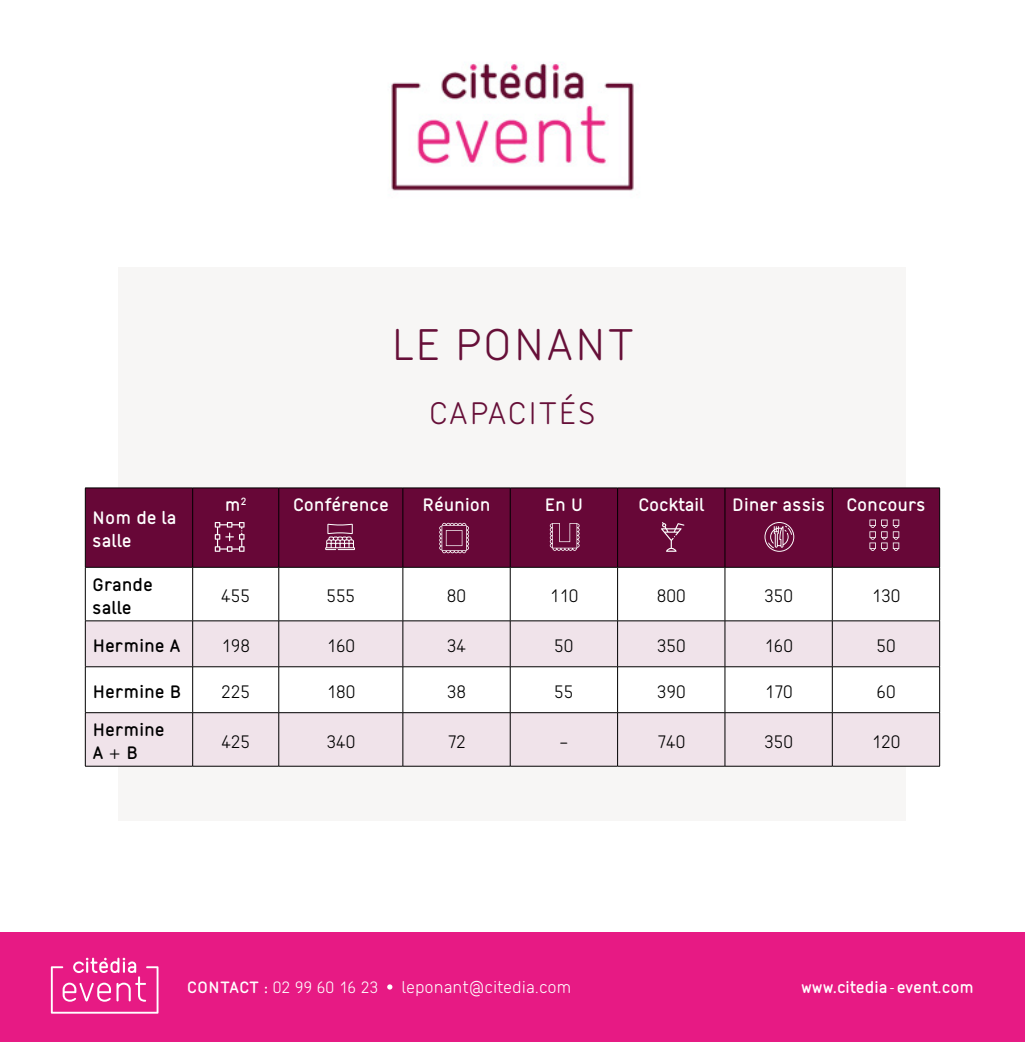
<style>
.page{position:relative;width:1025px;height:1042px;background:#fff}
.page>*{position:absolute;margin:0;border:0;box-sizing:border-box;transform-origin:0 0}
.t1{font:47.25px "Citedia";letter-spacing:.02em;color:#660f38}
.t2{font:33.25px "Citedia";letter-spacing:.02em;color:#660f38}
.t3{font:19.25px "Citedia";color:#000}
.t4{font:700 19.25px/23.1px "Citedia";color:#fff}
.t5{font:700 19.25px/23.1px "Citedia";color:#000}
.t6{font:17.5px "Citedia";color:#fff}
.t7{font:700 17.5px "Citedia";color:#fff}
.s1{font-weight:700}
</style>
<div class="page">
<div style="left:119px;top:267px;width:787px;height:553px;background:#f7f6f5"></div>
<img style="left:391px;top:62px;width:243px;height:129px">
<div style="left:86px;top:489px;width:853px;height:78px;background:#670737"></div>
<svg style="left:86px;top:621px;width:853px;height:145px;fill:#f0e3ea"></svg>
<hr style="left:85px;top:488px;width:108px;height:1px;background:#000">
<hr style="left:85px;top:488px;width:1px;height:79px;background:#000">
<hr style="left:193px;top:488px;width:86px;height:1px;background:#000">
<hr style="left:192px;top:488px;width:1px;height:79px;background:#000">
<hr style="left:279px;top:488px;width:124px;height:1px;background:#000">
<hr style="left:278px;top:488px;width:1px;height:79px;background:#000">
<hr style="left:403px;top:488px;width:107px;height:1px;background:#000">
<hr style="left:402px;top:488px;width:1px;height:79px;background:#000">
<hr style="left:510px;top:488px;width:107px;height:1px;background:#000">
<hr style="left:510px;top:488px;width:1px;height:79px;background:#000">
<hr style="left:617px;top:488px;width:108px;height:1px;background:#000">
<hr style="left:617px;top:488px;width:1px;height:79px;background:#000">
<hr style="left:725px;top:488px;width:107px;height:1px;background:#000">
<hr style="left:724px;top:488px;width:1px;height:79px;background:#000">
<hr style="left:832px;top:488px;width:107px;height:1px;background:#000">
<hr style="left:832px;top:488px;width:1px;height:79px;background:#000">
<hr style="left:939px;top:488px;width:1px;height:79px;background:#000">
<hr style="left:85px;top:567px;width:108px;height:1px;background:#000">
<hr style="left:85px;top:567px;width:1px;height:53px;background:#000">
<hr style="left:193px;top:567px;width:86px;height:1px;background:#000">
<hr style="left:192px;top:567px;width:1px;height:53px;background:#000">
<hr style="left:279px;top:567px;width:124px;height:1px;background:#000">
<hr style="left:278px;top:567px;width:1px;height:53px;background:#000">
<hr style="left:403px;top:567px;width:107px;height:1px;background:#000">
<hr style="left:402px;top:567px;width:1px;height:53px;background:#000">
<hr style="left:510px;top:567px;width:107px;height:1px;background:#000">
<hr style="left:510px;top:567px;width:1px;height:53px;background:#000">
<hr style="left:617px;top:567px;width:108px;height:1px;background:#000">
<hr style="left:617px;top:567px;width:1px;height:53px;background:#000">
<hr style="left:725px;top:567px;width:107px;height:1px;background:#000">
<hr style="left:724px;top:567px;width:1px;height:53px;background:#000">
<hr style="left:832px;top:567px;width:107px;height:1px;background:#000">
<hr style="left:832px;top:567px;width:1px;height:53px;background:#000">
<hr style="left:939px;top:567px;width:1px;height:53px;background:#000">
<hr style="left:85px;top:620px;width:108px;height:1px;background:#000">
<hr style="left:85px;top:621px;width:1px;height:45px;background:#000">
<hr style="left:193px;top:620px;width:86px;height:1px;background:#000">
<hr style="left:192px;top:621px;width:1px;height:45px;background:#000">
<hr style="left:279px;top:620px;width:124px;height:1px;background:#000">
<hr style="left:278px;top:621px;width:1px;height:45px;background:#000">
<hr style="left:403px;top:620px;width:107px;height:1px;background:#000">
<hr style="left:402px;top:621px;width:1px;height:45px;background:#000">
<hr style="left:510px;top:620px;width:107px;height:1px;background:#000">
<hr style="left:510px;top:621px;width:1px;height:45px;background:#000">
<hr style="left:617px;top:620px;width:108px;height:1px;background:#000">
<hr style="left:617px;top:621px;width:1px;height:45px;background:#000">
<hr style="left:725px;top:620px;width:107px;height:1px;background:#000">
<hr style="left:724px;top:621px;width:1px;height:45px;background:#000">
<hr style="left:832px;top:620px;width:107px;height:1px;background:#000">
<hr style="left:832px;top:621px;width:1px;height:45px;background:#000">
<hr style="left:939px;top:621px;width:1px;height:45px;background:#000">
<hr style="left:85px;top:666px;width:108px;height:1px;background:#000">
<hr style="left:85px;top:667px;width:1px;height:45px;background:#000">
<hr style="left:193px;top:666px;width:86px;height:1px;background:#000">
<hr style="left:192px;top:667px;width:1px;height:45px;background:#000">
<hr style="left:279px;top:666px;width:124px;height:1px;background:#000">
<hr style="left:278px;top:667px;width:1px;height:45px;background:#000">
<hr style="left:403px;top:666px;width:107px;height:1px;background:#000">
<hr style="left:402px;top:667px;width:1px;height:45px;background:#000">
<hr style="left:510px;top:666px;width:107px;height:1px;background:#000">
<hr style="left:510px;top:667px;width:1px;height:45px;background:#000">
<hr style="left:617px;top:666px;width:108px;height:1px;background:#000">
<hr style="left:617px;top:667px;width:1px;height:45px;background:#000">
<hr style="left:725px;top:666px;width:107px;height:1px;background:#000">
<hr style="left:724px;top:667px;width:1px;height:45px;background:#000">
<hr style="left:832px;top:666px;width:107px;height:1px;background:#000">
<hr style="left:832px;top:667px;width:1px;height:45px;background:#000">
<hr style="left:939px;top:667px;width:1px;height:45px;background:#000">
<hr style="left:85px;top:712px;width:108px;height:1px;background:#000">
<hr style="left:85px;top:713px;width:1px;height:53px;background:#000">
<hr style="left:193px;top:712px;width:86px;height:1px;background:#000">
<hr style="left:192px;top:713px;width:1px;height:53px;background:#000">
<hr style="left:279px;top:712px;width:124px;height:1px;background:#000">
<hr style="left:278px;top:713px;width:1px;height:53px;background:#000">
<hr style="left:403px;top:712px;width:107px;height:1px;background:#000">
<hr style="left:402px;top:713px;width:1px;height:53px;background:#000">
<hr style="left:510px;top:712px;width:107px;height:1px;background:#000">
<hr style="left:510px;top:713px;width:1px;height:53px;background:#000">
<hr style="left:617px;top:712px;width:108px;height:1px;background:#000">
<hr style="left:617px;top:713px;width:1px;height:53px;background:#000">
<hr style="left:725px;top:712px;width:107px;height:1px;background:#000">
<hr style="left:724px;top:713px;width:1px;height:53px;background:#000">
<hr style="left:832px;top:712px;width:107px;height:1px;background:#000">
<hr style="left:832px;top:713px;width:1px;height:53px;background:#000">
<hr style="left:939px;top:713px;width:1px;height:53px;background:#000">
<hr style="left:85px;top:766px;width:108px;height:1px;background:#000">
<hr style="left:193px;top:766px;width:86px;height:1px;background:#000">
<hr style="left:279px;top:766px;width:124px;height:1px;background:#000">
<hr style="left:403px;top:766px;width:107px;height:1px;background:#000">
<hr style="left:510px;top:766px;width:107px;height:1px;background:#000">
<hr style="left:617px;top:766px;width:108px;height:1px;background:#000">
<hr style="left:725px;top:766px;width:107px;height:1px;background:#000">
<hr style="left:832px;top:766px;width:107px;height:1px;background:#000">
<svg style="left:325px;top:524px;width:30px;height:26px"></svg>
<svg style="left:764px;top:522px;width:30px;height:30px"></svg>
<svg style="left:661px;top:522px;width:23px;height:30px"></svg>
<svg style="left:215px;top:522px;width:29px;height:30px"></svg>
<svg style="left:549px;top:523px;width:30px;height:28px"></svg>
<svg style="left:439px;top:523px;width:30px;height:30px"></svg>
<svg style="left:869px;top:519px;width:6px;height:32px"></svg>
<svg style="left:881px;top:519px;width:18px;height:32px"></svg>
<div style="left:0;top:933px;width:1024px;height:109px;background:#e71a84"></div>
<svg style="left:51px;top:957px;width:107px;height:56px"></svg>
<svg style="left:387px;top:984px;width:5px;height:5px"></svg>
<p class="t4" style="left:92px;top:506px;width:86px">Nom de la salle</p>
<h1 class="t1" style="left:391px;top:317px;width:245px">LE PONANT</h1>
<h2 class="t2" style="left:428px;top:394px;width:169px">CAPACITÉS</h2>
<p class="t4" style="left:225px;top:493px;width:23px">m<sup>2</sup></p>
<p class="t4" style="left:293px;top:493px;width:97px">Conférence</p>
<p class="t4" style="left:422px;top:493px;width:70px">Réunion</p>
<p class="t4" style="left:544px;top:493px;width:40px">En U</p>
<p class="t4" style="left:638px;top:493px;width:68px">Cocktail</p>
<p class="t4" style="left:731px;top:493px;width:195px">Diner assis Concours</p>
<p class="t5" style="left:92px;top:573px;width:62px">Grande salle</p>
<p class="t3" style="left:221px;top:585px;width:30px">455</p>
<p class="t3" style="left:326px;top:585px;width:30px">555</p>
<p class="t3" style="left:447px;top:585px;width:21px">80</p>
<p class="t3" style="left:549px;top:585px;width:30px">110</p>
<p class="t3" style="left:656px;top:585px;width:30px">800</p>
<p class="t3" style="left:764px;top:585px;width:30px">350</p>
<p class="t3" style="left:871px;top:585px;width:30px">130</p>
<p class="t5" style="left:92px;top:634px;width:90px">Hermine A</p>
<p class="t3" style="left:221px;top:634px;width:30px">198</p>
<p class="t3" style="left:326px;top:634px;width:30px">160</p>
<p class="t3" style="left:447px;top:634px;width:21px">34</p>
<p class="t3" style="left:554px;top:634px;width:21px">50</p>
<p class="t3" style="left:656px;top:634px;width:30px">350</p>
<p class="t3" style="left:764px;top:634px;width:30px">160</p>
<p class="t3" style="left:876px;top:634px;width:21px">50</p>
<p class="t5" style="left:92px;top:680px;width:90px">Hermine B</p>
<p class="t3" style="left:221px;top:680px;width:30px">225</p>
<p class="t3" style="left:326px;top:680px;width:30px">180</p>
<p class="t3" style="left:447px;top:680px;width:21px">38</p>
<p class="t3" style="left:554px;top:680px;width:21px">55</p>
<p class="t3" style="left:656px;top:680px;width:30px">390</p>
<p class="t3" style="left:764px;top:680px;width:30px">170</p>
<p class="t3" style="left:876px;top:680px;width:21px">60</p>
<p class="t5" style="left:92px;top:718px;width:74px">Hermine<br>A + B</p>
<p class="t3" style="left:221px;top:730px;width:30px">425</p>
<p class="t3" style="left:326px;top:730px;width:30px">340</p>
<p class="t3" style="left:447px;top:730px;width:20px">72</p>
<p class="t3" style="left:559px;top:730px;width:12px">-</p>
<p class="t3" style="left:657px;top:730px;width:30px">740</p>
<p class="t3" style="left:764px;top:730px;width:30px">350</p>
<p class="t3" style="left:871px;top:730px;width:30px">120</p>
<p class="t6" style="left:187px;top:977px;width:193px"><span class="s1">CONTACT :</span> 02 99 60 16 23</p>
<p class="t6" style="left:401px;top:977px;width:171px">leponant@citedia.com</p>
<p class="t7" style="left:801px;top:977px;width:174px">www.citedia-event.com</p>
</div>
